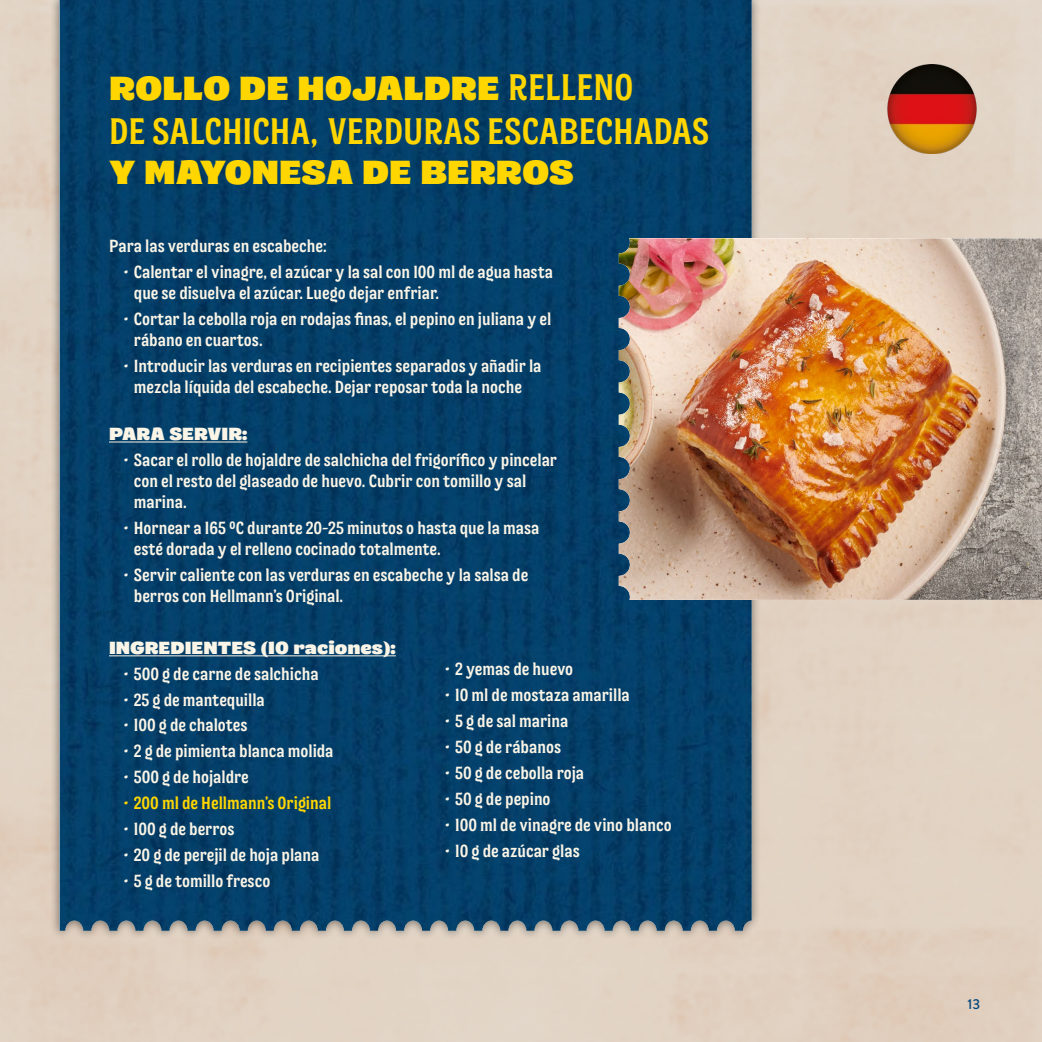
<style>
.page{position:relative;width:1042px;height:1042px;background:#e1d3c3}
.page>*{position:absolute;margin:0;border:0;box-sizing:border-box;transform-origin:0 0}
.t1{font:condensed 36.75px "Dollop Serif";color:#ffd600}
.t2{font:expanded 33.25px "Dollop Serif";color:#ffd600}
.t3{font:condensed 17.5px/21px "Dollop Serif";color:#fbf5e7}
.t4{font:expanded 17.5px "Dollop Serif";color:#fbf5e7}
.t5{font:condensed 17.5px "Dollop Serif";color:#ffd600}
.t6{font:500 14px "Brandon Text";color:#00477f}
.s1{font-stretch:condensed;font-size:36.75px}
</style>
<div class="page">
<div style="left:50px;top:0;width:711px;height:940px;background:#000;opacity:.5"></div>
<img style="left:60px;top:0;width:692px;height:931px">
<hr style="left:109px;top:441px;width:138px;height:1px;background:#fbf5e7">
<hr style="left:109px;top:655px;width:287px;height:1px;background:#fbf5e7">
<img style="left:619px;top:238px;width:423px;height:362px">
<img style="left:869px;top:64px;width:126px;height:89px">
<h2 class="t2" style="left:109px;top:68px;width:526px">ROLLO DE HOJALDRE <span class="s1">RELLENO</span></h2>
<h1 class="t1" style="left:109px;top:110px;width:602px">DE SALCHICHA, VERDURAS ESCABECHADAS</h1>
<h2 class="t2" style="left:109px;top:152px;width:466px">Y MAYONESA DE BERROS</h2>
<p class="t3" style="left:109px;top:235px;width:219px">Para las verduras en escabeche:</p>
<p class="t3" style="left:134px;top:261px;width:421px;text-indent:-10px">• Calentar el vinagre, el azúcar y la sal con 100 ml de agua hasta que se disuelva el azúcar. Luego dejar enfriar.</p>
<p class="t3" style="left:134px;top:308px;width:419px;text-indent:-10px">• Cortar la cebolla roja en rodajas finas, el pepino en juliana y el rábano en cuartos.</p>
<p class="t3" style="left:124px;top:355px;width:419px;text-align:center">• Introducir las verduras en recipientes separados y añadir la mezcla líquida del escabeche. Dejar reposar toda la noche</p>
<p class="t4" style="left:109px;top:422px;width:140px">PARA SERVIR:</p>
<p class="t3" style="left:134px;top:449px;width:425px;text-indent:-10px">• Sacar el rollo de hojaldre de salchicha del frigorífico y pincelar con el resto del glaseado de huevo. Cubrir con tomillo y sal marina.</p>
<p class="t3" style="left:134px;top:517px;width:407px;text-indent:-10px">• Hornear a 165 ºC durante 20-25 minutos o hasta que la masa esté dorada y el relleno cocinado totalmente.</p>
<p class="t3" style="left:134px;top:564px;width:396px;text-indent:-10px">• Servir caliente con las verduras en escabeche y la salsa de berros con Hellmann’s Original.</p>
<p class="t4" style="left:109px;top:636px;width:288px">INGREDIENTES (10 raciones):</p>
<p class="t3" style="left:124px;top:663px;width:196px">• 500 g de carne de salchicha</p>
<p class="t3" style="left:124px;top:689px;width:142px">• 25 g de mantequilla</p>
<p class="t3" style="left:124px;top:715px;width:125px">• 100 g de chalotes</p>
<p class="t3" style="left:124px;top:741px;width:211px">• 2 g de pimienta blanca molida</p>
<p class="t3" style="left:124px;top:767px;width:126px">• 500 g de hojaldre</p>
<p class="t5" style="left:124px;top:793px;width:209px">• 200 ml de Hellmann’s Original</p>
<p class="t3" style="left:124px;top:819px;width:112px">• 100 g de berros</p>
<p class="t3" style="left:124px;top:845px;width:197px">• 20 g de perejil de hoja plana</p>
<p class="t3" style="left:124px;top:870px;width:148px">• 5 g de tomillo fresco</p>
<p class="t3" style="left:445px;top:658px;width:129px">• 2 yemas de huevo</p>
<p class="t3" style="left:445px;top:684px;width:186px">• 10 ml de mostaza amarilla</p>
<p class="t3" style="left:445px;top:710px;width:125px">• 5 g de sal marina</p>
<p class="t3" style="left:445px;top:736px;width:117px">• 50 g de rábanos</p>
<p class="t3" style="left:445px;top:762px;width:140px">• 50 g de cebolla roja</p>
<p class="t3" style="left:445px;top:788px;width:107px">• 50 g de pepino</p>
<p class="t3" style="left:445px;top:814px;width:228px">• 100 ml de vinagre de vino blanco</p>
<p class="t3" style="left:445px;top:840px;width:136px">• 10 g de azúcar glas</p>
<p class="t6" style="left:967px;top:994px;width:14px">13</p>
</div>
